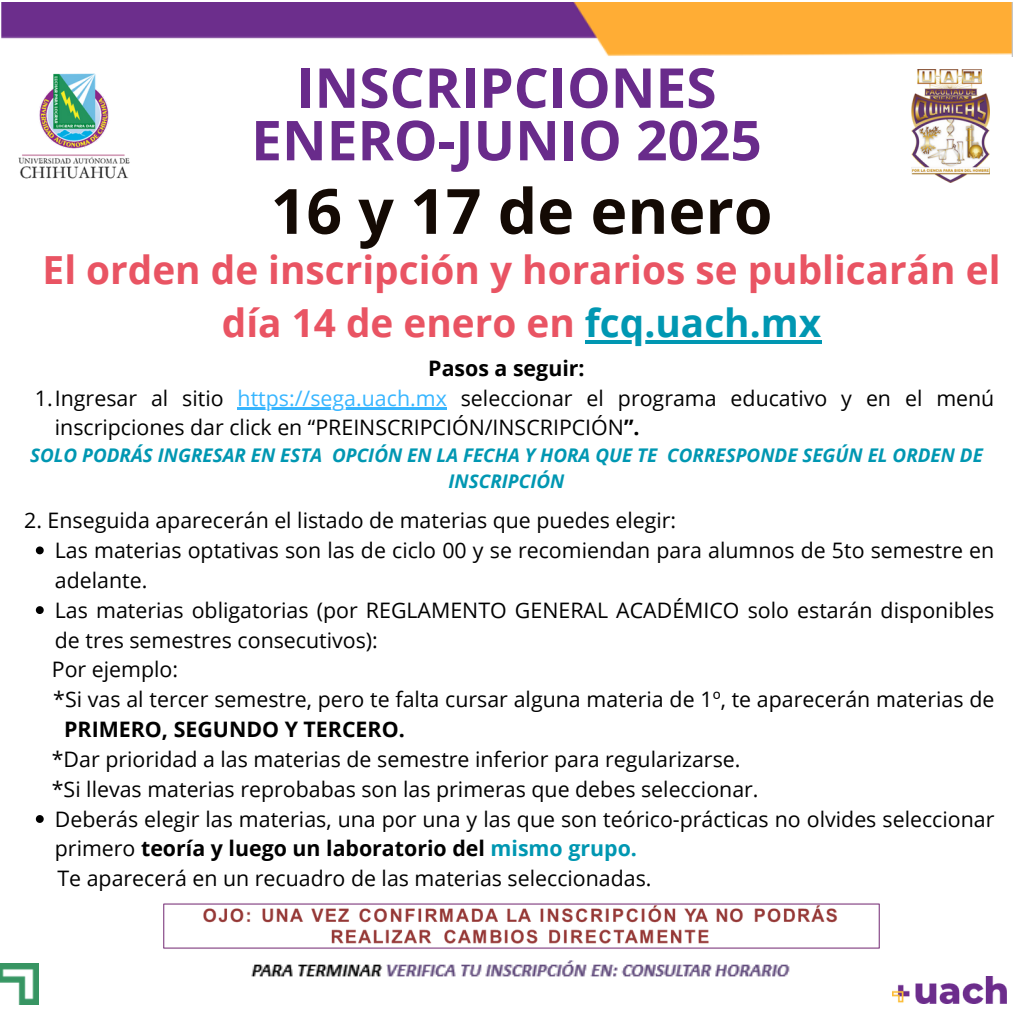
<style>
.page{position:relative;width:1013px;height:1013px;background:#fff}
.page>*{position:absolute;margin:0;border:0;box-sizing:border-box;transform-origin:0 0}
.t1{font:700 62.5px "Open Sans";color:#140a04}
.t2{font:700 55px/52.5px "Open Sans";color:#692b8b;text-align:center}
.t3{font:700 38.75px/53.5px "Open Sans";color:#e95463;text-align:center}
.t4{font:21.38px/29.9px "Open Sans";color:#000}
.t5{font:700 21.38px "Open Sans";color:#000}
.t6{font:italic 700 18.88px/26.1px "Open Sans";color:#0097b2;text-align:center}
.s1{color:#0097b2}
.s2{color:#38b6ff}
.s3{font-weight:700}
.s4{font-weight:400;color:#fff}
.s5{font-weight:700;color:#0097b2}
</style>
<div class="page">
<img style="left:18px;top:73px;width:112px;height:106px">
<img style="left:911px;top:69px;width:78px;height:114px">
<img style="left:0;top:963px;width:38px;height:41px">
<img style="left:892px;top:976px;width:114px;height:27px">
<hr style="left:238px;top:407px;width:209px;height:2px;background:#38b6ff">
<svg style="left:36px;top:546px;width:8px;height:8px"></svg>
<svg style="left:36px;top:606px;width:8px;height:8px"></svg>
<svg style="left:36px;top:815px;width:8px;height:8px"></svg>
<img style="left:163px;top:903px;width:716px;height:46px">
<img style="left:251px;top:960px;width:539px;height:17px">
<hr style="left:585px;top:340px;width:236px;height:4px;background:#0097b2">
<img style="left:1px;top:2px;width:1011px;height:55px">
<p class="t2" style="left:251px;top:60px;width:512px">INSCRIPCIONES<br>ENERO-JUNIO 2025</p>
<p class="t1" style="left:271px;top:167px;width:503px">16 y 17 de enero</p>
<p class="t3" style="left:43px;top:242px;width:959px">El orden de inscripción y horarios se publicarán el día 14 de enero en <span class="s1">fcq.uach.mx</span></p>
<p class="t5" style="left:428px;top:353px;width:158px">Pasos a seguir:</p>
<p class="t4" style="left:55px;top:382px;width:941px;text-indent:183px"><span class="s2">https://sega.uach.mx</span> seleccionar el programa educativo y en el menú inscripciones dar click en “PREINSCRIPCIÓN/INSCRIPCIÓN<span class="s3">”.</span></p>
<p class="t6" style="left:30px;top:442px;width:954px">SOLO PODRÁS INGRESAR EN ESTA OPCIÓN EN LA FECHA Y HORA QUE TE CORRESPONDE SEGÚN EL ORDEN DE<br>INSCRIPCIÓN</p>
<h1 class="t4" style="left:24px;top:505px;width:653px">2. Enseguida aparecerán el listado de materias que puedes elegir:</h1>
<h3 class="t4" style="left:55px;top:534px;width:941px">Las materias optativas son las de ciclo 00 y se recomiendan para alumnos de 5to semestre en adelante.</h3>
<p class="t4" style="left:55px;top:594px;width:941px">Las materias obligatorias (por REGLAMENTO GENERAL ACADÉMICO solo estarán disponibles de tres semestres consecutivos):</p>
<p class="t4" style="left:52px;top:654px;width:128px">Por ejemplo:</p>
<p class="t4" style="left:53px;top:684px;width:942px">*Si vas al tercer semestre, pero te falta cursar alguna materia de 1º, te aparecerán materias de</p>
<p class="t5" style="left:19px;top:714px;width:387px"><span class="s4">JJJJJJJJ</span>PRIMERO, SEGUNDO Y TERCERO.</p>
<p class="t4" style="left:52px;top:743px;width:690px">*Dar prioridad a las materias de semestre inferior para regularizarse.</p>
<p class="t4" style="left:52px;top:773px;width:708px">*Si llevas materias reprobabas son las primeras que debes seleccionar.</p>
<p class="t4" style="left:55px;top:803px;width:941px">Deberás elegir las materias, una por una y las que son teórico-prácticas no olvides seleccionar primero <span class="s3">teoría y luego un laboratorio del</span> <span class="s5">mismo grupo.</span></p>
<h5 class="t4" style="left:57px;top:863px;width:595px">Te aparecerá en un recuadro de las materias seleccionadas.</h5>
<h2 class="t4" style="left:35px;top:382px;width:190px">1.Ingresar al sitio</h2>
</div>
